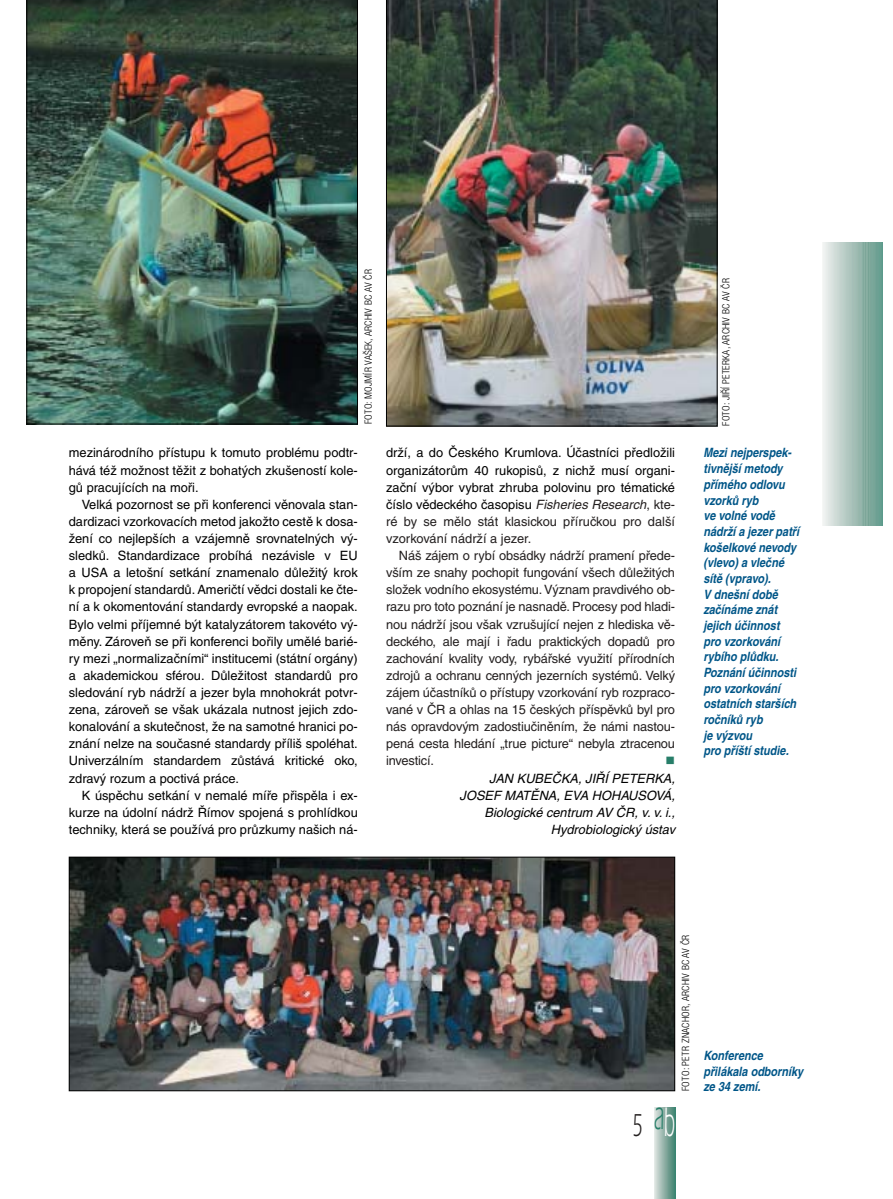
<style>
.page{position:relative;width:893px;height:1199px;background:#fff}
.page>*{position:absolute;margin:0;border:0;box-sizing:border-box;transform-origin:0 0}
.t1{font:32.85px "Itc Eras CE";color:#231f1f;scale:.55 1}
.t2{font:12.9px/17.1px "Helvetica CE";color:#000;text-align:justify}
.t3{font:12.9px/17.1px "Helvetica CE";letter-spacing:-.01em;color:#231f1f;text-align:justify}
.t4{font:italic 700 12.9px/15.6px "Helvetica CE";color:#005688;scale:.85 1}
.t5{font:italic 12.9px/17.1px "Helvetica CE";color:#000;text-align:right}
.t6{font:300 condensed 10.05px "Helvetica NCE";letter-spacing:.025em;color:#000}
.s1{font-style:italic;color:#231f1f}
.s2{color:#231f1f}
.s3{font-size:42.75px;color:#fff}
</style>
<div class="page">
<hr style="left:822px;top:242px;width:1px;height:283px;background:#f2f4f3">
<hr style="left:823px;top:242px;width:1px;height:283px;background:#eef1ef">
<hr style="left:824px;top:242px;width:1px;height:283px;background:#e9eeeb">
<hr style="left:825px;top:242px;width:1px;height:283px;background:#e5ebe8">
<hr style="left:826px;top:242px;width:1px;height:283px;background:#e2e8e5">
<hr style="left:827px;top:242px;width:1px;height:283px;background:#dfe6e3">
<hr style="left:828px;top:242px;width:1px;height:283px;background:#dbe4e0">
<hr style="left:829px;top:242px;width:1px;height:283px;background:#d7e0dd">
<hr style="left:830px;top:242px;width:1px;height:283px;background:#d3deda">
<hr style="left:831px;top:242px;width:1px;height:283px;background:#d0dbd7">
<hr style="left:832px;top:242px;width:1px;height:283px;background:#ccd8d4">
<hr style="left:833px;top:242px;width:1px;height:283px;background:#c8d6d1">
<hr style="left:834px;top:242px;width:1px;height:283px;background:#c6d4cf">
<hr style="left:835px;top:242px;width:1px;height:283px;background:#c3d3cd">
<hr style="left:836px;top:242px;width:1px;height:283px;background:#becfc8">
<hr style="left:837px;top:242px;width:1px;height:283px;background:#bccec7">
<hr style="left:838px;top:242px;width:1px;height:283px;background:#b8cbc5">
<hr style="left:839px;top:242px;width:1px;height:283px;background:#b4c8c2">
<hr style="left:840px;top:242px;width:1px;height:283px;background:#b2c7c0">
<hr style="left:841px;top:242px;width:1px;height:283px;background:#afc5be">
<hr style="left:842px;top:242px;width:1px;height:283px;background:#aac2bb">
<hr style="left:843px;top:242px;width:1px;height:283px;background:#a7c0b8">
<hr style="left:844px;top:242px;width:1px;height:283px;background:#a4beb6">
<hr style="left:845px;top:242px;width:1px;height:283px;background:#a1bdb4">
<hr style="left:846px;top:242px;width:1px;height:283px;background:#9fbbb2">
<hr style="left:847px;top:242px;width:1px;height:283px;background:#9bb8af">
<hr style="left:848px;top:242px;width:1px;height:283px;background:#97b6ad">
<hr style="left:849px;top:242px;width:1px;height:283px;background:#95b4aa">
<hr style="left:850px;top:242px;width:1px;height:283px;background:#93b2a7">
<hr style="left:851px;top:242px;width:1px;height:283px;background:#8fafa6">
<hr style="left:852px;top:242px;width:1px;height:283px;background:#8dada3">
<hr style="left:853px;top:242px;width:1px;height:283px;background:#8aada1">
<hr style="left:854px;top:242px;width:1px;height:283px;background:#86aa9f">
<hr style="left:855px;top:242px;width:1px;height:283px;background:#84a99c">
<hr style="left:856px;top:242px;width:1px;height:283px;background:#81a79b">
<hr style="left:857px;top:242px;width:1px;height:283px;background:#7ea698">
<hr style="left:858px;top:242px;width:1px;height:283px;background:#7aa396">
<hr style="left:859px;top:242px;width:1px;height:283px;background:#78a194">
<hr style="left:860px;top:242px;width:1px;height:283px;background:#759f93">
<hr style="left:861px;top:242px;width:1px;height:283px;background:#719e90">
<hr style="left:862px;top:242px;width:1px;height:283px;background:#6e9b8d">
<hr style="left:863px;top:242px;width:1px;height:283px;background:#6c9b8c">
<hr style="left:864px;top:242px;width:1px;height:283px;background:#699a8a">
<hr style="left:865px;top:242px;width:1px;height:283px;background:#679789">
<hr style="left:866px;top:242px;width:1px;height:283px;background:#639586">
<hr style="left:867px;top:242px;width:1px;height:283px;background:#609484">
<hr style="left:868px;top:242px;width:1px;height:283px;background:#5e9382">
<hr style="left:869px;top:242px;width:1px;height:283px;background:#5b9281">
<hr style="left:870px;top:242px;width:1px;height:283px;background:#578f7f">
<hr style="left:871px;top:242px;width:1px;height:283px;background:#548e7e">
<hr style="left:872px;top:242px;width:1px;height:283px;background:#508c7a">
<hr style="left:873px;top:242px;width:1px;height:283px;background:#4e8b79">
<hr style="left:874px;top:242px;width:1px;height:283px;background:#4a8a78">
<hr style="left:875px;top:242px;width:1px;height:283px;background:#478877">
<hr style="left:876px;top:242px;width:1px;height:283px;background:#448775">
<hr style="left:877px;top:242px;width:1px;height:283px;background:#418573">
<hr style="left:878px;top:242px;width:1px;height:283px;background:#3b8470">
<hr style="left:879px;top:242px;width:1px;height:283px;background:#38826f">
<hr style="left:880px;top:242px;width:1px;height:283px;background:#34816d">
<hr style="left:881px;top:242px;width:1px;height:283px;background:#31806d">
<hr style="left:882px;top:242px;width:1px;height:283px;background:#2c7f6b">
<hr style="left:654px;top:1107px;width:1px;height:91px;background:#e2e8e5">
<hr style="left:655px;top:1107px;width:1px;height:91px;background:#d7e0de">
<hr style="left:656px;top:1107px;width:1px;height:91px;background:#cfdbd6">
<hr style="left:657px;top:1107px;width:1px;height:91px;background:#c6d4cf">
<hr style="left:658px;top:1107px;width:1px;height:91px;background:#bccec8">
<hr style="left:659px;top:1107px;width:1px;height:91px;background:#b4c8c2">
<hr style="left:660px;top:1107px;width:1px;height:91px;background:#aac2bb">
<hr style="left:661px;top:1107px;width:1px;height:91px;background:#a3bdb4">
<hr style="left:662px;top:1107px;width:1px;height:91px;background:#9bb8af">
<hr style="left:663px;top:1107px;width:1px;height:91px;background:#93b2a7">
<hr style="left:664px;top:1107px;width:1px;height:91px;background:#8bada1">
<hr style="left:665px;top:1107px;width:1px;height:91px;background:#82a79c">
<hr style="left:666px;top:1107px;width:1px;height:91px;background:#7aa396">
<hr style="left:667px;top:1107px;width:1px;height:91px;background:#739f92">
<hr style="left:668px;top:1107px;width:1px;height:91px;background:#6b9a8b">
<hr style="left:669px;top:1107px;width:1px;height:91px;background:#649686">
<hr style="left:670px;top:1107px;width:1px;height:91px;background:#5b9381">
<hr style="left:671px;top:1107px;width:1px;height:91px;background:#538d7d">
<hr style="left:672px;top:1107px;width:1px;height:91px;background:#4a8a78">
<hr style="left:673px;top:1107px;width:1px;height:91px;background:#428673">
<hr style="left:674px;top:1107px;width:1px;height:91px;background:#38826f">
<hr style="left:675px;top:1107px;width:1px;height:91px;background:#37826e">
<img style="left:26px;top:0;width:332px;height:424px">
<img style="left:386px;top:0;width:331px;height:426px">
<img style="left:71px;top:858px;width:602px;height:231px">
<div style="left:69px;top:856px;width:606px;height:235px;border:1px solid #000"></div>
<p class="t6" style="left:364px;top:424px;width:156px;rotate:-90deg">FOTO: MOJMÍR VA·EK, ARCHIV BC AV âR</p>
<p class="t6" style="left:722px;top:426px;width:149px;rotate:-90deg">FOTO: JI¤Í PETERKA, ARCHIV BC AV âR</p>
<p class="t2" style="left:69px;top:445px;width:290px">mezinárodního pfiístupu k tomuto problému podtr&shy;hává téÏ moÏnost tûÏit z bohat˘ch zku‰eností kole&shy;gÛ pracujících na mofii.</p>
<p class="t2" style="left:69px;top:497px;width:290px;text-indent:13px">Velká pozornost se pfii konferenci vûnovala stan&shy;dardizaci vzorkovacích metod jakoÏto cestû k dosa-Ïení co nejlep‰ích a vzájemnû srovnateln˘ch v˘- sledkÛ. Standardizace probíhá nezávisle v EU a USA a leto‰ní setkání znamenalo dÛleÏit˘ krok k propojení standardÛ. Ameriãtí vûdci dostali ke ãte&shy;ní a k okomentování standardy evropské a naopak.<br>Bylo velmi pfiíjemné b˘t katalyzátorem takovéto v˘- mûny. ZároveÀ se pfii konferenci bofiily umûlé barié&shy;ry mezi „normalizaãními“ institucemi (státní orgány) a akademickou sférou. DÛleÏitost standardÛ pro sledování ryb nádrÏí a jezer byla mnohokrát potvr&shy;zena, zároveÀ se v‰ak ukázala nutnost jejich zdo&shy;konalování a skuteãnost, Ïe na samotné hranici po&shy;znání nelze na souãasné standardy pfiíli‰ spoléhat.<br>Univerzálním standardem zÛstává kritické oko, zdrav˘ rozum a poctivá práce.</p>
<p class="t2" style="left:69px;top:787px;width:290px;text-indent:13px">K úspûchu setkání v nemalé mífie pfiispûla i ex&shy;kurze na údolní nádrÏ ¤ímov spojená s prohlídkou techniky, která se pouÏívá pro prÛzkumy na‰ich ná-</p>
<p class="t2" style="left:386px;top:445px;width:290px">drÏí, a do âeského Krumlova. Úãastníci pfiedloÏili organizátorÛm 40 rukopisÛ, z nichÏ musí organi&shy;zaãní v˘bor vybrat zhruba polovinu pro tématické ãíslo vûdeckého ãasopisu <span class="s1">Fisheries Research</span><span class="s2">, kte&shy;ré by se mûlo stát klasickou pfiíruãkou pro dal‰í vzorkování nádrÏí a jezer.</span></p>
<p class="t3" style="left:386px;top:548px;width:290px;text-indent:13px">Ná‰ zájem o rybí obsádky nádrÏí pramení pfiede&shy;v‰ím ze snahy pochopit fungování v‰ech dÛleÏit˘ch sloÏek vodního ekosystému.V˘znam pravdivého ob&shy;razu pro toto poznání je nasnadû. Procesy pod hladi&shy;nou nádrÏí jsou v‰ak vzru‰ující nejen z hlediska vû&shy;deckého, ale mají i fiadu praktick˘ch dopadÛ pro zachování kvality vody, rybáfiské vyuÏití pfiírodních zdrojÛ a ochranu cenn˘ch jezerních systémÛ. Velk˘ zájem úãastníkÛ o pfiístupy vzorkování ryb rozpraco&shy;vané v âR a ohlas na 15 ãesk˘ch pfiíspûvkÛ byl pro nás opravdov˘m zadostiuãinûním, Ïe námi nastou&shy;pená cesta hledání „true picture“ nebyla ztracenou investicí.</p>
<p class="t5" style="left:459px;top:770px;width:217px">JAN KUBEâKA, JI¤Í PETERKA,<br>JOSEF MATùNA, EVA HOHAUSOVÁ,<br>Biologické centrum AV âR, v. v. i.,<br>Hydrobiologick˘ ústav</p>
<p class="t4" style="left:703px;top:446px;width:114px">Mezi nejperspek&shy;tivnûj‰í metody pfiímého odlovu vzorkÛ ryb<br>ve volné vodû nádrÏí a jezer patfií ko‰elkové nevody (vlevo) a vleãné sítû (vpravo).<br>V dne‰ní dobû zaãínáme znát jejich úãinnost pro vzorkování rybího plÛdku.<br>Poznání úãinnosti pro vzorkování ostatních star‰ích roãníkÛ ryb<br>je v˘zvou<br>pro pfií‰tí studie.</p>
<p class="t6" style="left:681px;top:1091px;width:158px;rotate:-90deg">FOTO: PETR ZNACHOR, ARCHIV BC AV âR</p>
<h1 class="t1" style="left:632px;top:1115px;width:78px">5 <sup>a</sup><span class="s3">b</span></h1>
<p class="t4" style="left:703px;top:1048px;width:119px">Konference pfiilákala odborníky ze 34 zemí.</p>
</div>
